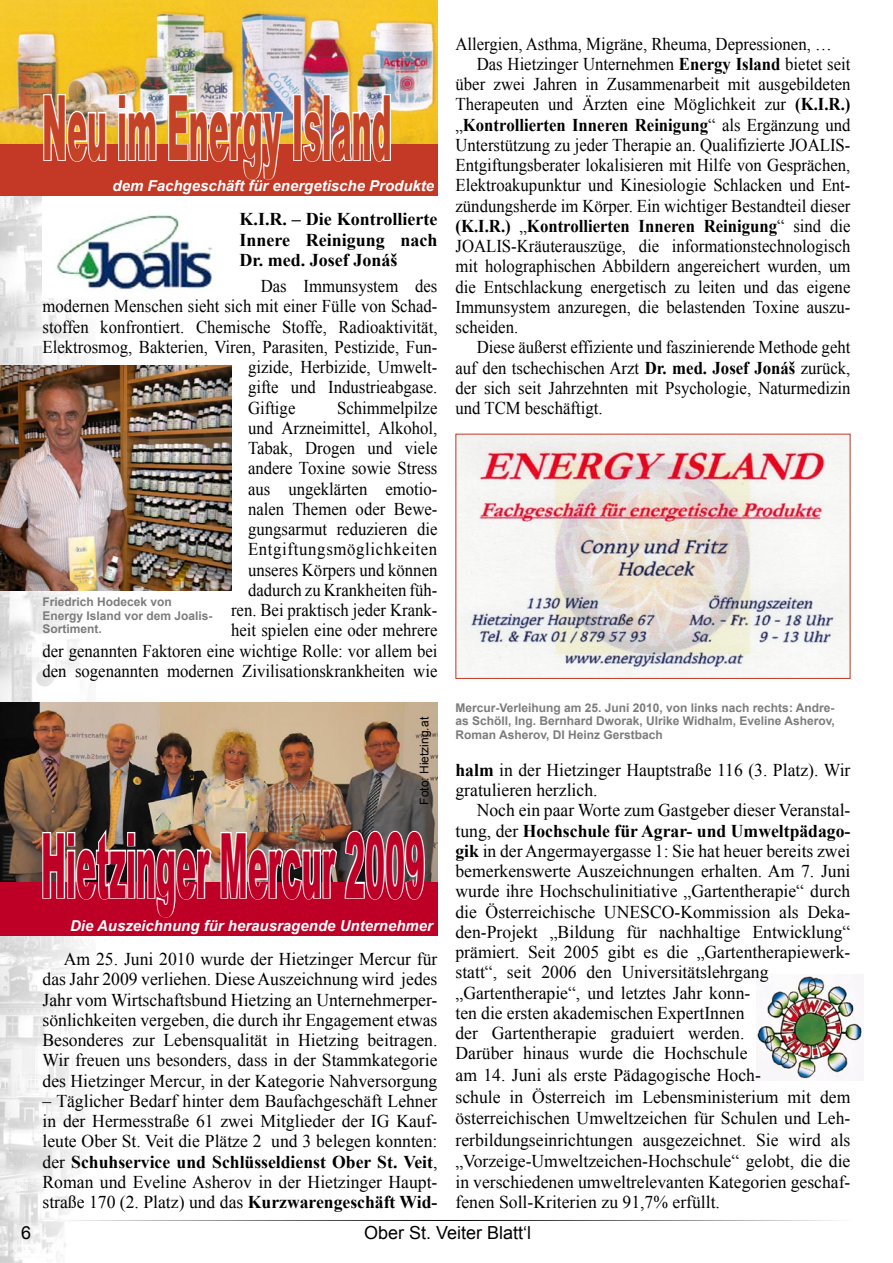
<style>
.page{position:relative;width:893px;height:1263px;background:#fff}
.page>*{position:absolute;margin:0;border:0;box-sizing:border-box;transform-origin:0 0}
.t1{font:900 90px "Arial";color:#be0027;scale:.33 1}
.t2{font:900 90px "Arial";color:#c44226;scale:.33 1}
.t3{font:18px/20.5px "Times New Roman";color:#000}
.t4{font:18px/20.2px "Times New Roman";color:#000;text-align:right;scale:.93 1}
.t5{font:700 18px "Times New Roman";color:#000;scale:.93 1}
.t6{font:700 18px/20.2px "Times New Roman";color:#000;text-align:justify}
.t7{font:18px "Arial";color:#000}
.t8{font:italic 700 15px "Arial";color:#fff}
.t9{font:700 12px/13.5px "Arial";color:#7c7c7c;text-align:justify}
.t10{font:12px "Arial";color:#000}
.s1{font-weight:700}
.s2{font-weight:400}
</style>
<div class="page">
<img style="left:0;top:196px;width:96px;height:1067px">
<hr style="left:43px;top:1220px;width:807px;height:1px;background:#fff">
<img style="left:43px;top:196px;width:173px;height:102px">
<img style="left:0;top:0;width:437px;height:144px">
<img style="left:756px;top:974px;width:107px;height:105px">
<div style="left:0;top:144px;width:437px;height:52px;background:#c33926"></div>
<img style="left:42px;top:93px;width:66px;height:69px">
<svg style="left:117px;top:93px;width:41px;height:68px"></svg>
<img style="left:167px;top:93px;width:117px;height:87px">
<div style="left:293px;top:94px;width:9px;height:67px;border:2px solid #fff"></div>
<svg style="left:302px;top:109px;width:21px;height:53px"></svg>
<div style="left:323px;top:94px;width:8px;height:67px;border:2px solid #fff"></div>
<img style="left:330px;top:93px;width:62px;height:69px">
<img style="left:457px;top:436px;width:391px;height:241px">
<div style="left:455px;top:434px;width:395px;height:245px;border:1px solid #c33926"></div>
<img style="left:0;top:366px;width:231px;height:224px">
<img style="left:0;top:702px;width:437px;height:180px">
<div style="left:0;top:882px;width:437px;height:53px;background:#be0027"></div>
<img style="left:41px;top:825px;width:172px;height:93px">
<img style="left:219px;top:795px;width:207px;height:105px">
<h1 class="t2" style="left:42px;top:62px;width:1061px">Neu im Energy Island</h1>
<p class="t8" style="left:113px;top:176px;width:323px">dem Fachgeschäft für energetische Produkte</p>
<p class="t6" style="left:239px;top:209px;width:200px">K.I.R. – Die Kontrollierte Innere Reinigung nach Dr. med. Josef Jonáš</p>
<p class="t4" style="left:261px;top:276px;width:192px">Das Immunsystem des</p>
<p class="t4" style="left:43px;top:296px;width:426px">modernen Menschen sieht sich mit einer Fülle von Schad-</p>
<p class="t4" style="left:43px;top:316px;width:426px">stoffen konfrontiert. Chemische Stoffe, Radioaktivität,</p>
<p class="t4" style="left:43px;top:336px;width:426px">Elektrosmog, Bakterien, Viren, Parasiten, Pestizide, Fun-</p>
<p class="t4" style="left:248px;top:357px;width:205px">gizide, Herbizide, Umwelt-</p>
<p class="t4" style="left:248px;top:377px;width:205px">gifte und Industrieabgase.</p>
<p class="t4" style="left:248px;top:397px;width:52px">Giftige</p>
<p class="t4" style="left:43px;top:397px;width:426px">Schimmelpilze<br>und Arzneimittel, Alkohol,<br>Tabak, Drogen und viele<br>andere Toxine sowie Stress<br>aus ungeklärten emotio-<br>nalen Themen oder Bewe-<br>gungsarmut reduzieren die<br>Entgiftungsmöglichkeiten<br>unseres Körpers und können<br>dadurch zu Krankheiten füh-<br>ren. Bei praktisch jeder Krank-<br>heit spielen eine oder mehrere<br>der genannten Faktoren eine wichtige Rolle: vor allem bei den sogenannten modernen Zivilisationskrankheiten wie</p>
<p class="t9" style="left:43px;top:596px;width:172px;text-align:left">Friedrich Hodecek von<br>Energy Island vor dem Joalis-<br>Sortiment.</p>
<p class="t10" style="left:416px;top:804px;width:89px;rotate:-90deg">Foto: Hietzing.at</p>
<h1 class="t1" style="left:41px;top:800px;width:1165px">Hietzinger Mercur 2009</h1>
<p class="t8" style="left:70px;top:915px;width:364px">Die Auszeichnung für herausragende Unternehmer</p>
<p class="t3" style="left:43px;top:949px;width:396px;text-align:justify;text-indent:21px">Am 25. Juni 2010 wurde der Hietzinger Mercur für das Jahr 2009 verliehen. Diese Auszeichnung wird jedes Jahr vom Wirtschaftsbund Hietzing an Unternehmerper&shy;sönlichkeiten vergeben, die durch ihr Engagement etwas Besonderes zur Lebensqualität in Hietzing beitragen.<br>Wir freuen uns besonders, dass in der Stammkategorie des Hietzinger Mercur, in der Kategorie Nahversorgung</p>
<p class="t3" style="left:43px;top:1090px;width:396px;text-align:justify">– Täglicher Bedarf hinter dem Baufachgeschäft Lehner in der Hermesstraße 61 zwei Mitglieder der IG Kauf&shy;leute Ober St. Veit die Plätze 2 und 3 belegen konnten: der <span class="s1">Schuhservice und Schlüsseldienst Ober St. Veit</span>, Roman und Eveline Asherov in der Hietzinger Haupt&shy;straße 170 (2. Platz) und das <span class="s1">Kurzwarengeschäft Wid-</span></p>
<p class="t4" style="left:455px;top:33px;width:406px">Allergien, Asthma, Migräne, Rheuma, Depressionen, …</p>
<p class="t4" style="left:477px;top:54px;width:403px">Das Hietzinger Unternehmen <span class="s1">Energy Island</span> bietet seit</p>
<p class="t4" style="left:455px;top:74px;width:426px">über zwei Jahren in Zusammenarbeit mit ausgebildeten</p>
<p class="t4" style="left:455px;top:94px;width:426px">Therapeuten und Ärzten eine Möglichkeit zur <span class="s1">(K.I.R.)</span></p>
<p class="t5" style="left:455px;top:112px;width:426px"><span class="s2">„</span>Kontrollierten Inneren Reinigung<span class="s2">“ als Ergänzung und</span></p>
<p class="t4" style="left:455px;top:135px;width:426px">Unterstützung zu jeder Therapie an. Qualifizierte JOALIS-</p>
<p class="t4" style="left:455px;top:155px;width:426px">Entgiftungsberater lokalisieren mit Hilfe von Gesprächen,</p>
<p class="t4" style="left:455px;top:175px;width:426px">Elektroakupunktur und Kinesiologie Schlacken und Ent-</p>
<p class="t4" style="left:455px;top:195px;width:426px">zündungsherde im Körper. Ein wichtiger Bestandteil dieser</p>
<p class="t5" style="left:455px;top:213px;width:426px">(K.I.R.) <span class="s2">„</span>Kontrollierten Inneren Reinigung<span class="s2">“ sind die</span></p>
<p class="t4" style="left:455px;top:236px;width:426px">JOALIS-Kräuterauszüge, die informationstechnologisch</p>
<p class="t4" style="left:455px;top:256px;width:426px">mit holographischen Abbildern angereichert wurden, um</p>
<p class="t4" style="left:455px;top:276px;width:426px">die Entschlackung energetisch zu leiten und das eigene</p>
<p class="t4" style="left:455px;top:297px;width:426px">Immunsystem anzuregen, die belastenden Toxine auszu-</p>
<p class="t4" style="left:455px;top:317px;width:69px">scheiden.</p>
<p class="t4" style="left:477px;top:337px;width:403px">Diese äußerst effiziente und faszinierende Methode geht</p>
<p class="t4" style="left:455px;top:357px;width:426px">auf den tschechischen Arzt <span class="s1">Dr. med. Josef Jonáš</span> zurück,</p>
<p class="t4" style="left:455px;top:378px;width:426px">der sich seit Jahrzehnten mit Psychologie, Naturmedizin</p>
<p class="t4" style="left:455px;top:398px;width:160px">und TCM beschäftigt.</p>
<p class="t9" style="left:455px;top:701px;width:381px">Mercur-Verleihung am 25. Juni 2010, von links nach rechts: Andre&shy;as Schöll, Ing. Bernhard Dworak, Ulrike Widhalm, Eveline Asherov, Roman Asherov, DI Heinz Gerstbach</p>
<p class="t3" style="left:455px;top:759px;width:396px"><span class="s1">halm</span> in der Hietzinger Hauptstraße 116 (3. Platz). Wir gratulieren herzlich.</p>
<p class="t3" style="left:455px;top:800px;width:396px;text-indent:21px">Noch ein paar Worte zum Gastgeber dieser Veranstal&shy;tung, der <span class="s1">Hochschule für Agrar- und Umweltpädago&shy;gik</span> in der Angermayergasse 1: Sie hat heuer bereits zwei bemerkenswerte Auszeichnungen erhalten. Am 7. Juni wurde ihre Hochschulinitiative „Gartentherapie“ durch die Österreichische UNESCO-Kommission als Deka&shy;den-Projekt „Bildung für nachhaltige Entwicklung“ prämiert. Seit 2005 gibt es die „Gartentherapiewerk&shy;statt“, seit 2006 den Universitätslehrgang „Gartentherapie“, und letztes Jahr konn-<br>ten die ersten akademischen ExpertInnen<br>der Gartentherapie graduiert werden.<br>Darüber hinaus wurde die Hochschule<br>am 14. Juni als erste Pädagogische Hoch-<br>schule in Österreich im Lebensministerium mit dem österreichischen Umweltzeichen für Schulen und Leh&shy;rerbildungseinrichtungen ausgezeichnet. Sie wird als „Vorzeige-Umweltzeichen-Hochschule“ gelobt, die die in verschiedenen umweltrelevanten Kategorien geschaf&shy;fenen Soll-Kriterien zu 91,7% erfüllt.</p>
<p class="t7" style="left:21px;top:1221px;width:12px">6</p>
<p class="t7" style="left:364px;top:1221px;width:169px">Ober St. Veiter Blatt‘l</p>
</div>
